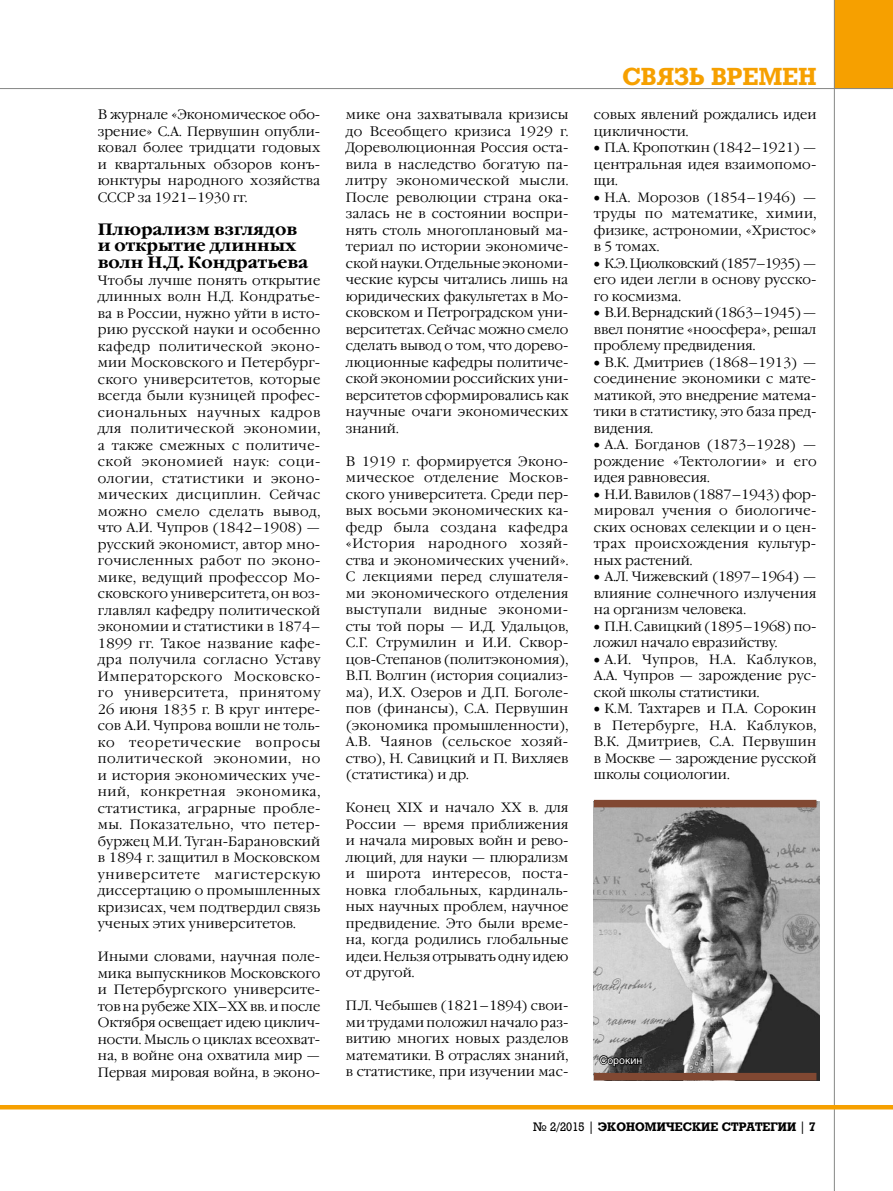
<style>
.page{position:relative;width:893px;height:1191px;background:#fff}
.page>*{position:absolute;margin:0;border:0;box-sizing:border-box;transform-origin:0 0}
.t1{font:700 24px "Rodeo";letter-spacing:-.005em;color:#f6a000}
.t2{font:700 16.5px/16.5px "Garamond C";color:#000}
.t3{font:300 13.5px/16.5px "Garamond C";letter-spacing:.005em;color:#000;text-align:justify}
.t4{font:700 12px "Rodeo";color:#000}
.t5{font:10.5px "Helios";color:#fff}
.s1{font-weight:400}
</style>
<div class="page">
<div style="left:834px;top:0;width:59px;height:89px;background:#f6a000"></div>
<hr style="left:0;top:88px;width:893px;height:1px;background:#868786">
<hr style="left:834px;top:0;width:1px;height:1191px;background:#868786">
<hr style="left:0;top:1105px;width:893px;height:4px;background:#f6a000">
<img style="left:594px;top:801px;width:225px;height:279px">
<svg style="left:599px;top:1054px;width:44px;height:13px"></svg>
<div style="left:594px;top:1073px;width:222px;height:7px;background:#814832"></div>
<div style="left:594px;top:800px;width:222px;height:7px;background:#814832"></div>
<p class="t3" style="left:98px;top:107px;width:224px">В журнале «Экономическое обо&shy;зрение» С.А. Первушин опубли&shy;ковал более тридцати годовых и квартальных обзоров конъ&shy;юнктуры народного хозяйства СССР за 1921–1930 гг.</p>
<p class="t2" style="left:98px;top:221px;width:212px">Плюрализм взглядов и открытие длинных волн Н.Д. Кондратьева</p>
<p class="t3" style="left:98px;top:272px;width:224px">Чтобы лучше понять открытие длинных волн Н.Д. Кондратье&shy;ва в России, нужно уйти в исто&shy;рию русской науки и особенно кафедр политической эконо&shy;мии Московского и Петербург&shy;ского университетов, которые всегда были кузницей профес&shy;сиональных научных кадров для политической экономии, а также смежных с политиче&shy;ской экономией наук: соци&shy;ологии, статистики и эконо&shy;мических дисциплин. Сейчас можно смело сделать вывод, что А.И. Чупров (1842–1908) — русский экономист, автор мно&shy;гочисленных работ по эконо&shy;мике, ведущий профессор Мо&shy;сковского университета, он воз&shy;главлял кафедру политической экономии и статистики в 1874– 1899 гг. Такое название кафе&shy;дра получила согласно Уставу Императорского Московско&shy;го университета, принятому 26 июня 1835 г. В круг интере&shy;сов А.И. Чупрова вошли не толь&shy;ко теоретические вопросы политической экономии, но и история экономических уче&shy;ний, конкретная экономика, статистика, аграрные пробле&shy;мы. Показательно, что петер&shy;буржец М.И. Туган-Барановский в 1894 г. защитил в Московском университете магистерскую диссертацию о промышленных кризисах, чем подтвердил связь ученых этих университетов.</p>
<p class="t3" style="left:98px;top:948px;width:224px">Иными словами, научная поле&shy;мика выпускников Московского и Петербургского университе&shy;тов на рубеже ХIХ–ХХ вв. и после Октября освещает идею циклич&shy;ности. Мысль о циклах всеохват&shy;на, в войне она охватила мир — Первая мировая война, в эконо-</p>
<p class="t3" style="left:346px;top:107px;width:224px">мике она захватывала кризисы до Всеобщего кризиса 1929 г.<br>Дореволюционная Россия оста&shy;вила в наследство богатую па&shy;литру экономической мысли.<br>После революции страна ока&shy;залась не в состоянии воспри&shy;нять столь многоплановый ма&shy;териал по истории экономиче&shy;ской науки. Отдельные экономи&shy;ческие курсы читались лишь на юридических факультетах в Мо&shy;сковском и Петроградском уни&shy;верситетах. Сейчас можно смело сделать вывод о том, что дорево&shy;люционные кафедры политиче&shy;ской экономии российских уни&shy;верситетов сформировались как научные очаги экономических знаний.</p>
<p class="t3" style="left:346px;top:453px;width:224px">В 1919 г. формируется Эконо&shy;мическое отделение Москов&shy;ского университета. Среди пер&shy;вых восьми экономических ка&shy;федр была создана кафедра «История народного хозяй&shy;ства и экономических учений».<br>С лекциями перед слушателя&shy;ми экономического отделения выступали видные экономи&shy;сты той поры — И.Д. Удальцов, С.Г. Струмилин и И.И. Сквор&shy;цов-Степанов (политэкономия), В.П. Волгин (история социализ&shy;ма), И.Х. Озеров и Д.П. Боголе&shy;пов (финансы), С.А. Первушин (экономика промышленности), А.В. Чаянов (сельское хозяй&shy;ство), Н. Савицкий и П. Вихляев (статистика) и др.</p>
<p class="t3" style="left:346px;top:800px;width:224px">Конец ХIХ и начало ХХ в. для России — время приближения и начала мировых войн и рево&shy;люций, для науки — плюрализм и широта интересов, поста&shy;новка глобальных, кардиналь&shy;ных научных проблем, научное предвидение. Это были време&shy;на, когда родились глобальные идеи. Нельзя отрывать одну идею от другой.</p>
<p class="t3" style="left:346px;top:998px;width:224px">П.Л. Чебышев (1821–1894) свои&shy;ми трудами положил начало раз&shy;витию многих новых разделов математики. В отраслях знаний, в статистике, при изучении мас-</p>
<h1 class="t1" style="left:623px;top:62px;width:195px">СВЯЗЬ ВРЕМЕН</h1>
<p class="t3" style="left:594px;top:107px;width:224px">совых явлений рождались идеи цикличности.</p>
<p class="t3" style="left:594px;top:140px;width:224px">• П.А. Кропоткин (1842–1921) — центральная идея взаимопомо&shy;щи.</p>
<p class="t3" style="left:594px;top:189px;width:224px">• Н.А. Морозов (1854–1946) — труды по математике, химии, физике, астрономии, «Христос» в 5 томах.</p>
<p class="t3" style="left:594px;top:255px;width:224px">• К.Э. Циолковский (1857–1935) — его идеи легли в основу русско&shy;го космизма.</p>
<p class="t3" style="left:594px;top:305px;width:224px">• В.И. Вернадский (1863–1945) — ввел понятие «ноосфера», решал проблему предвидения.</p>
<p class="t3" style="left:594px;top:354px;width:224px">• В.К. Дмитриев (1868–1913) — соединение экономики с мате&shy;матикой, это внедрение матема&shy;тики в статистику, это база пред&shy;видения.</p>
<p class="t3" style="left:594px;top:437px;width:224px">• А.А. Богданов (1873–1928) — рождение «Тектологии» и его идея равновесия.</p>
<p class="t3" style="left:594px;top:486px;width:224px">• Н.И. Вавилов (1887–1943) фор&shy;мировал учения о биологиче&shy;ских основах селекции и о цен&shy;трах происхождения культур&shy;ных растений.</p>
<p class="t3" style="left:594px;top:569px;width:224px">• А.Л. Чижевский (1897–1964) — влияние солнечного излучения на организм человека.</p>
<p class="t3" style="left:594px;top:618px;width:224px">• П.Н. Савицкий (1895–1968) по&shy;ложил начало евразийству.</p>
<p class="t3" style="left:594px;top:651px;width:224px">• А.И. Чупров, Н.А. Каблуков, А.А. Чупров — зарождение рус&shy;ской школы статистики.</p>
<p class="t3" style="left:594px;top:701px;width:224px">• К.М. Тахтарев и П.А. Сорокин в Петербурге, Н.А. Каблуков, В.К. Дмитриев, С.А. Первушин в Москве — зарождение русской школы социологии.</p>
<p class="t5" style="left:600px;top:1053px;width:44px">Сорокин</p>
<p class="t4" style="left:533px;top:1119px;width:284px"><span class="s1">№ 2/2015 |</span> ЭКОНОМИЧЕСКИЕ СТРАТЕГИИ <span class="s1">|</span> 7</p>
</div>
